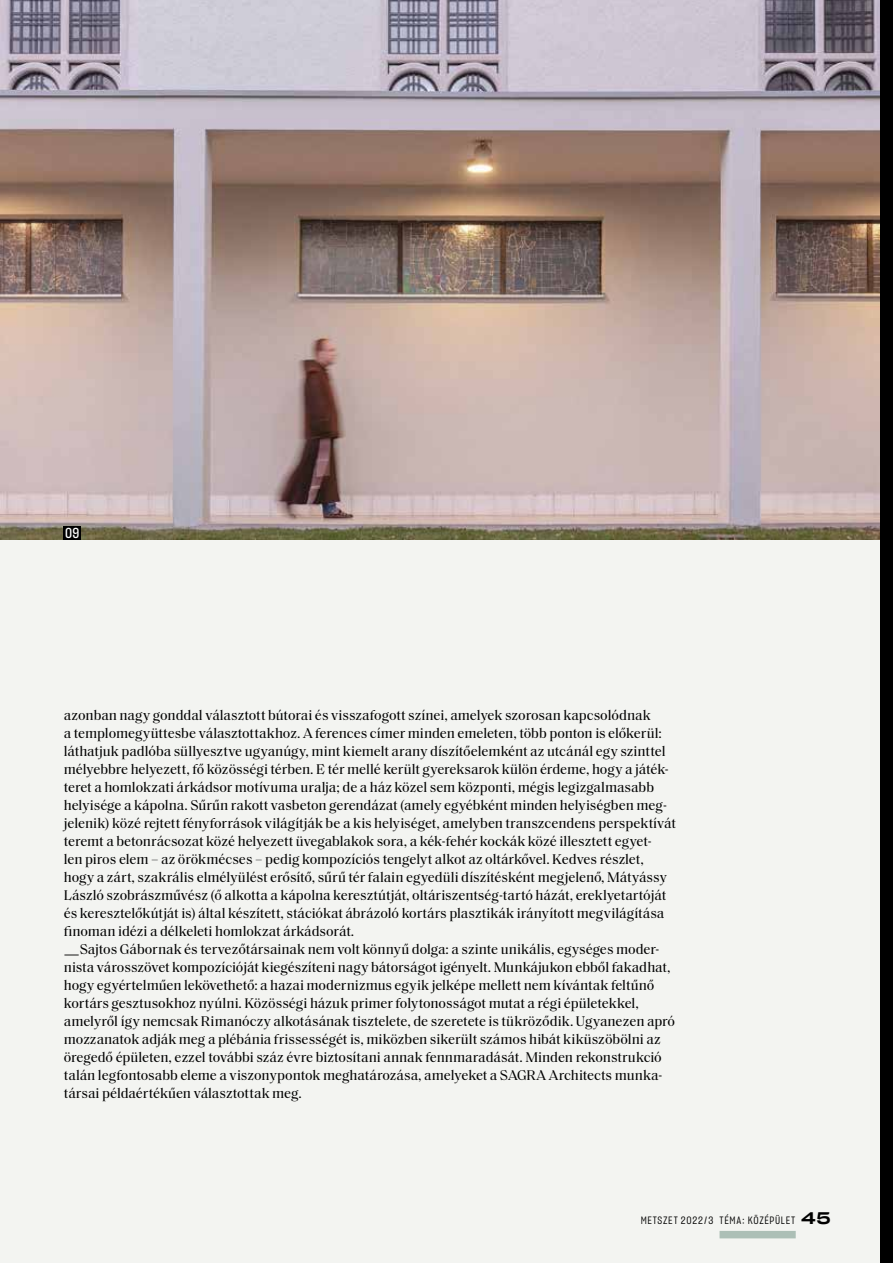
<style>
.page{position:relative;width:893px;height:1263px;background:#f3f4f1}
.page>*{position:absolute;margin:0;border:0;box-sizing:border-box;transform-origin:0 0}
.t1{font:14.25px/18px "Saol Text";letter-spacing:-.005em;color:#000}
.t2{font:14.25px "Sharp Grotesk Medium 15";color:#fff}
.t3{font:10.5px "Sharp Grotesk Book 15";letter-spacing:.065em;color:#000}
.s1{font-family:"Mid Century Sans"}
.s2{font-family:"Sharp Grotesk Medium 25";font-size:16.5px}
</style>
<div class="page">
<img style="left:0;top:0;width:880px;height:540px">
<div style="left:64px;top:526px;width:17px;height:14px;background:#000"></div>
<div style="left:880px;top:0;width:13px;height:1263px;background:#000"></div>
<div style="left:719px;top:1231px;width:77px;height:7px;background:#acbfb6"></div>
<p class="t2" style="left:65px;top:523px;width:15px">09</p>
<p class="t1" style="left:64px;top:705px;width:614px">azonban nagy gonddal választott bútorai és visszafogott színei, amelyek szorosan kapcsolódnak<br>a templomegyüttesbe választottakhoz. A ferences címer minden emeleten, több ponton is előkerül: láthatjuk padlóba süllyesztve ugyanúgy, mint kiemelt arany díszítőelemként az utcánál egy szinttel mélyebbre helyezett, fő közösségi térben. E tér mellé került gyereksarok külön érdeme, hogy a játék&shy;teret a homlokzati árkádsor motívuma uralja; de a ház közel sem központi, mégis legizgalmasabb helyisége a kápolna. Sűrűn rakott vasbeton gerendázat (amely egyébként minden helyiségben meg&shy;jelenik) közé rejtett fényforrások világítják be a kis helyiséget, amelyben transzcendens perspektívát teremt a betonrácsozat közé helyezett üvegablakok sora, a kék-fehér kockák közé illesztett egyet-<br>len piros elem – az örökmécses – pedig kompozíciós tengelyt alkot az oltárkővel. Kedves részlet, hogy a zárt, szakrális elmélyülést erősítő, sűrű tér falain egyedüli díszítésként megjelenő, Mátyássy László szobrászművész (ő alkotta a kápolna keresztútját, oltáriszentség-tartó házát, ereklyetartóját és keresztelőkútját is) által készített, stációkat ábrázoló kortárs plasztikák irányított megvilágítása finoman idézi a délkeleti homlokzat árkádsorát.<br><span class="s1">—</span>Sajtos Gábornak és tervezőtársainak nem volt könnyű dolga: a szinte unikális, egységes moder&shy;nista városszövet kompozícióját kiegészíteni nagy bátorságot igényelt. Munkájukon ebből fakadhat, hogy egyértelműen lekövethető: a hazai modernizmus egyik jelképe mellett nem kívántak feltűnő kortárs gesztusokhoz nyúlni. Közösségi házuk primer folytonosságot mutat a régi épületekkel, amelyről így nemcsak Rimanóczy alkotásának tisztelete, de szeretete is tükröződik. Ugyanezen apró mozzanatok adják meg a plébánia frissességét is, miközben sikerült számos hibát kiküszöbölni az öregedő épületen, ezzel további száz évre biztosítani annak fennmaradását. Minden rekonstrukció talán legfontosabb eleme a viszonypontok meghatározása, amelyeket a SAGRA Architects munka&shy;társai példaértékűen választottak meg.</p>
<p class="t3" style="left:641px;top:1213px;width:191px">METSZET 2022/3 TÉMA: KÖZÉPÜLET <span class="s2">45</span></p>
</div>
